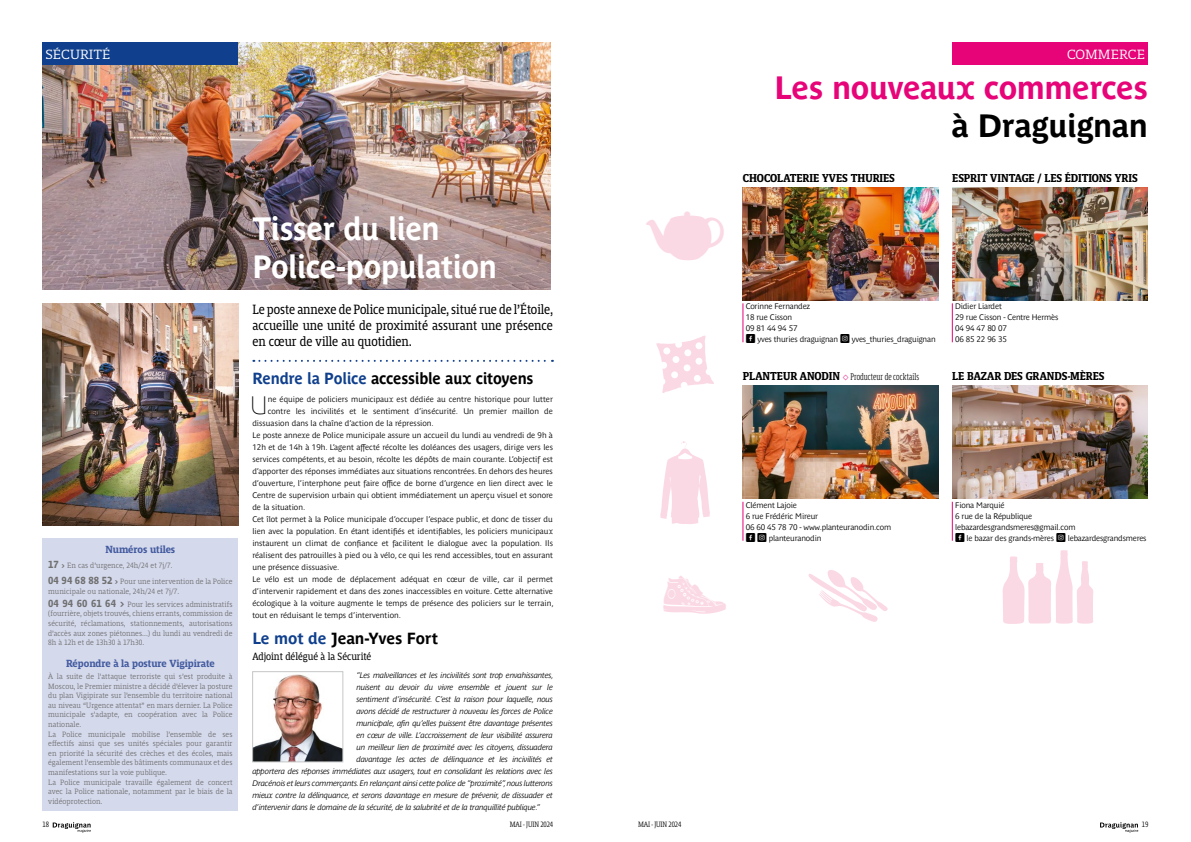
<style>
.page{position:relative;width:1191px;height:842px;background:#fff}
.page>*{position:absolute;margin:0;border:0;box-sizing:border-box;transform-origin:0 0}
.t1{font:58.1px "WC Sold Out C Bta";color:#fbd9e4}
.t2{font:58.1px "WC Sold Out E Bta";color:#fbd9e4}
.t3{font:48px "WC Sold Out C Bta";color:#fbd9e4}
.t4{font:700 32px/38.4px "Parisine Plus Std";letter-spacing:-.02em;color:#fff;scale:.95 1}
.t5{font:700 32px "Parisine Plus Std";letter-spacing:-.02em;color:#e70378}
.t6{font:700 32px "Parisine Plus Std";letter-spacing:-.015em;color:#000}
.t7{font:25px "Parisine Plus Std Clair";color:#000}
.t8{font:700 16px "Parisine Plus Std";letter-spacing:-.015em;color:#000;scale:.95 1}
.t9{font:700 16px "Parisine Plus Std";letter-spacing:-.015em;color:#000}
.t10{font:14px/16px "Mislab Std Narrow";color:#000;text-align:justify}
.t11{font:300 14px "Mislab Std";color:#fff}
.t12{font:700 12px "Mislab Std Narrow";letter-spacing:-.005em;color:#000}
.t13{font:11px "Mislab Std Narrow";color:#000}
.t14{font:700 10.8px "Mislab Std";color:#435b9f;scale:.9 1}
.t15{font:300 10px "Mislab Std Compact";letter-spacing:.005em;color:#000}
.t16{font:8px "Parisine Plus Std Gris";color:#000}
.t17{font:300 8px/9.6px "Mislab Std";letter-spacing:.01em;color:#6f7070;scale:.9 1}
.t18{font:italic 8px "Parisine Plus Std Gris";letter-spacing:-.025em;color:#000}
.t19{font:8px/11px "Parisine Plus Std Gris";letter-spacing:-.02em;color:#000}
.t20{font:300 8px "Mislab Std Narrow";letter-spacing:-.02em;color:#000}
.s1{font-weight:700;font-size:10.8px}
.s2{font-weight:700}
.s3{color:#10408d}
.s4{font-family:"Social Shapes"}
.s5{font-family:"Mislab Std Narrow";font-weight:700;font-size:12px}
.s6{color:#e6007c}
</style>
<div class="page">
<img style="left:43px;top:43px;width:508px;height:246px">
<svg style="left:253px;top:360px;width:300px;height:2px"></svg>
<img style="left:254px;top:674px;width:87px;height:86px">
<div style="left:252px;top:671px;width:91px;height:91px;border:1px solid #c5c7c7"></div>
<div style="left:43px;top:539px;width:195px;height:272px;background:#d5d9ec"></div>
<img style="left:43px;top:303px;width:195px;height:223px">
<img style="left:952px;top:187px;width:196px;height:113px">
<hr style="left:952px;top:303px;width:1px;height:39px;background:#e6007c">
<img style="left:952px;top:386px;width:196px;height:113px">
<hr style="left:952px;top:502px;width:1px;height:39px;background:#e6007c">
<img style="left:743px;top:187px;width:195px;height:113px">
<hr style="left:742px;top:303px;width:1px;height:39px;background:#e6007c">
<img style="left:743px;top:386px;width:195px;height:113px">
<hr style="left:742px;top:502px;width:1px;height:39px;background:#e6007c">
<div style="left:952px;top:43px;width:196px;height:22px;background:#e70378"></div>
<svg style="left:53px;top:822px;width:38px;height:11px"></svg>
<svg style="left:1100px;top:822px;width:38px;height:11px"></svg>
<div style="left:43px;top:43px;width:195px;height:22px;background:#10408d"></div>
<h3 class="t11" style="left:45px;top:47px;width:67px">SÉCURITÉ</h3>
<h3 class="t14" style="left:105px;top:543px;width:79px">Numéros utiles</h3>
<p class="t17" style="left:48px;top:558px;width:206px;line-height:15.8px"><span class="s1">17</span> <span class="s2">&gt;</span> En cas d’urgence, 24h/24 et 7j/7.<br><span class="s1">04 94 68 88 52</span> <span class="s2">&gt;</span> Pour une intervention de la Police</p>
<p class="t17" style="left:48px;top:585px;width:206px;line-height:13px">municipale ou nationale, 24h/24 et 7j/7.<br><span class="s1">04 94 60 61 64 &gt;</span> Pour les services administratifs</p>
<p class="t17" style="left:48px;top:609px;width:206px;text-align:justify">(fourrière, objets trouvés, chiens errants, commission de sécurité, réclamations, stationnements, autorisations d’accès aux zones piétonnes...) du lundi au vendredi de 8h à 12h et de 13h30 à 17h30.</p>
<h3 class="t14" style="left:66px;top:657px;width:167px">Répondre à la posture Vigipirate</h3>
<p class="t17" style="left:48px;top:672px;width:206px">À la suite de l’attaque terroriste qui s’est produite à Moscou, le Premier ministre a décidé d’élever la posture du plan Vigipirate sur l’ensemble du territoire national au niveau “Urgence attentat” en mars dernier. La Police municipale s’adapte, en coopération avec la Police nationale.<br>La Police municipale mobilise l’ensemble de ses effectifs ainsi que ses unités spéciales pour garantir en priorité la sécurité des crèches et des écoles, mais également l’ensemble des bâtiments communaux et des manifestations sur la voie publique.<br>La Police municipale travaille également de concert avec la Police nationale, notamment par le biais de la vidéoprotection.</p>
<h3 class="t4" style="left:252px;top:209px;width:259px">Tisser du lien<br>Police-population</h3>
<h3 class="t10" style="left:252px;top:301px;width:302px">Le poste annexe de Police municipale, situé rue de l’Étoile, accueille une unité de proximité assurant une présence en cœur de ville au quotidien.</h3>
<h3 class="t8" style="left:252px;top:369px;width:297px"><span class="s3">Rendre la Police</span> accessible aux citoyens</h3>
<h3 class="t7" style="left:250px;top:391px;width:19px">U</h3>
<p class="t16" style="left:268px;top:394px;width:287px">ne équipe de policiers municipaux est dédiée au centre historique pour lutter</p>
<p class="t16" style="left:268px;top:406px;width:287px">contre les incivilités et le sentiment d’insécurité. Un premier maillon de</p>
<p class="t16" style="left:252px;top:418px;width:183px">dissuasion dans la chaîne d’action de la répression.</p>
<p class="t16" style="left:252px;top:430px;width:302px">Le poste annexe de Police municipale assure un accueil du lundi au vendredi de 9h à</p>
<p class="t16" style="left:252px;top:442px;width:302px">12h et de 14h à 19h. L’agent affecté récolte les doléances des usagers, dirige vers les</p>
<p class="t16" style="left:252px;top:454px;width:302px">services compétents, et au besoin, récolte les dépôts de main courante. L’objectif est</p>
<p class="t16" style="left:252px;top:466px;width:302px">d’apporter des réponses immédiates aux situations rencontrées. En dehors des heures</p>
<p class="t16" style="left:252px;top:478px;width:302px">d’ouverture, l’interphone peut faire office de borne d’urgence en lien direct avec le</p>
<p class="t16" style="left:252px;top:490px;width:302px">Centre de supervision urbain qui obtient immédiatement un aperçu visuel et sonore</p>
<p class="t16" style="left:252px;top:502px;width:54px">de la situation.</p>
<p class="t16" style="left:252px;top:514px;width:302px">Cet îlot permet à la Police municipale d’occuper l’espace public, et donc de tisser du</p>
<p class="t16" style="left:252px;top:526px;width:302px">lien avec la population. En étant identifiés et identifiables, les policiers municipaux</p>
<p class="t16" style="left:252px;top:538px;width:302px">instaurent un climat de confiance et facilitent le dialogue avec la population. Ils</p>
<p class="t16" style="left:252px;top:550px;width:302px">réalisent des patrouilles à pied ou à vélo, ce qui les rend accessibles, tout en assurant</p>
<p class="t16" style="left:252px;top:562px;width:89px">une présence dissuasive.</p>
<p class="t16" style="left:252px;top:574px;width:302px">Le vélo est un mode de déplacement adéquat en cœur de ville, car il permet</p>
<p class="t16" style="left:252px;top:586px;width:302px">d’intervenir rapidement et dans des zones inaccessibles en voiture. Cette alternative</p>
<p class="t16" style="left:252px;top:598px;width:303px">écologique à la voiture augmente le temps de présence des policiers sur le terrain,</p>
<p class="t16" style="left:252px;top:610px;width:150px">tout en réduisant le temps d’intervention.</p>
<h3 class="t9" style="left:252px;top:629px;width:187px"><span class="s3">Le mot de</span> Jean-Yves Fort</h3>
<h3 class="t13" style="left:252px;top:651px;width:120px">Adjoint délégué à la Sécurité</h3>
<p class="t18" style="left:356px;top:670px;width:199px">“Les malveillances et les incivilités sont trop envahissantes,</p>
<p class="t18" style="left:356px;top:682px;width:198px">nuisent au devoir du vivre ensemble et jouent sur le</p>
<p class="t18" style="left:356px;top:694px;width:198px">sentiment d’insécurité. C’est la raison pour laquelle, nous</p>
<p class="t18" style="left:356px;top:706px;width:198px">avons décidé de restructurer à nouveau les forces de Police</p>
<p class="t18" style="left:356px;top:718px;width:198px">municipale, afin qu’elles puissent être davantage présentes</p>
<p class="t18" style="left:356px;top:730px;width:198px">en cœur de ville. L’accroissement de leur visibilité assurera</p>
<p class="t18" style="left:356px;top:742px;width:198px">un meilleur lien de proximité avec les citoyens, dissuadera</p>
<p class="t18" style="left:356px;top:754px;width:198px">davantage les actes de délinquance et les incivilités et</p>
<p class="t18" style="left:252px;top:766px;width:302px">apportera des réponses immédiates aux usagers, tout en consolidant les relations avec les</p>
<p class="t18" style="left:252px;top:778px;width:302px">Dracénois et leurs commerçants. En relançant ainsi cette police de “proximité”, nous lutterons</p>
<p class="t18" style="left:252px;top:790px;width:302px">mieux contre la délinquance, et serons davantage en mesure de prévenir, de dissuader et</p>
<p class="t18" style="left:252px;top:802px;width:289px">d’intervenir dans le domaine de la sécurité, de la salubrité et de la tranquillité publique.”</p>
<h2 class="t3" style="left:645px;top:207px;width:81px">È</h2>
<h1 class="t2" style="left:655px;top:331px;width:61px">7</h1>
<h3 class="t11" style="left:1067px;top:47px;width:80px">COMMERCE</h3>
<h3 class="t5" style="left:774px;top:69px;width:375px">Les nouveaux commerces</h3>
<h3 class="t6" style="left:951px;top:107px;width:198px">à Draguignan</h3>
<h3 class="t12" style="left:743px;top:172px;width:154px">CHOCOLATERIE YVES THURIES</h3>
<h3 class="t12" style="left:952px;top:172px;width:187px">ESPRIT VINTAGE / LES ÉDITIONS YRIS</h3>
<p class="t19" style="left:746px;top:301px;width:191px">Corinne Fernandez<br>18 rue Cisson<br>09 81 44 94 57<br><span class="s4">F</span> yves thuries draguignan <span class="s4">d</span> yves_thuries_draguignan</p>
<p class="t15" style="left:743px;top:372px;width:178px"><span class="s5">PLANTEUR ANODIN</span> <span class="s6">◇</span>Producteur de cocktails</p>
<p class="t19" style="left:955px;top:301px;width:105px">Didier Liardet<br>29 rue Cisson - Centre Hermès<br>04 94 47 80 07<br>06 85 22 96 35</p>
<h3 class="t12" style="left:952px;top:370px;width:154px">LE BAZAR DES GRANDS-MÈRES</h3>
<h1 class="t1" style="left:659px;top:451px;width:52px">h</h1>
<h2 class="t3" style="left:662px;top:568px;width:66px">1</h2>
<p class="t19" style="left:746px;top:499px;width:147px">Clément Lajoie<br>6 rue Frédéric Mireur<br>06 60 45 78 70 - www.planteuranodin.com<br><span class="s4">F d</span> planteuranodin</p>
<p class="t19" style="left:955px;top:499px;width:193px">Fiona Marquié<br>6 rue de la République lebazardesgrandsmeres@gmail.com<br><span class="s4">F</span> le bazar des grands-mères <span class="s4">d</span> lebazardesgrandsmeres</p>
<p class="t20" style="left:43px;top:821px;width:8px">18</p>
<p class="t20" style="left:510px;top:821px;width:45px">MAI - JUIN 2024</p>
<p class="t20" style="left:638px;top:821px;width:45px">MAI - JUIN 2024</p>
<p class="t20" style="left:1142px;top:821px;width:8px">19</p>
</div>
